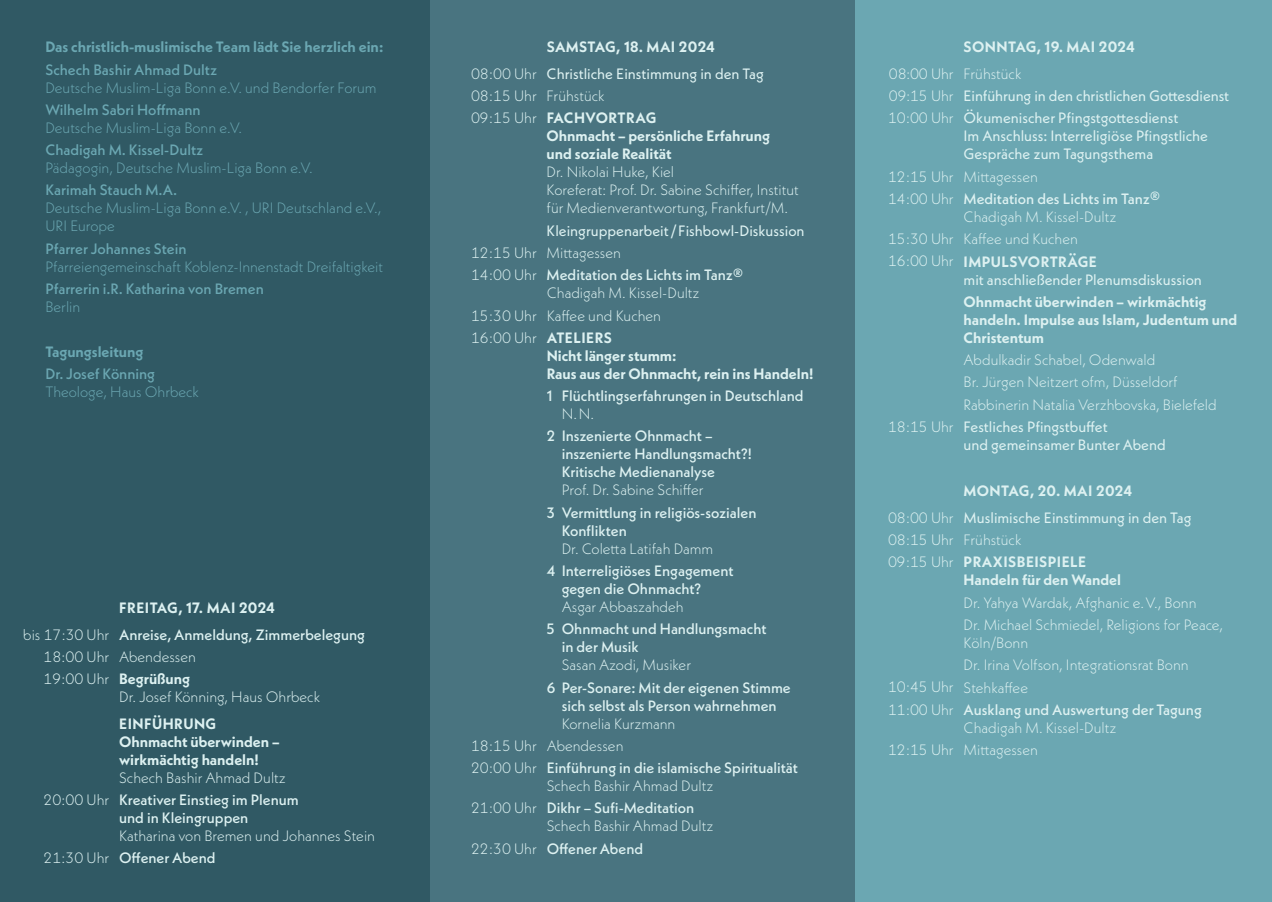
<style>
.page{position:relative;width:1272px;height:902px;background:#fff}
.page>*{position:absolute;margin:0;border:0;box-sizing:border-box;transform-origin:0 0}
.t1{font:300 15px/22.2px "Neue Kabel";color:#ddf1f1}
.t2{font:500 15px/18px "Neue Kabel";color:#ddf1f1}
.t3{font:15px/18px "Neue Kabel";color:#ddf1f1}
.t4{font:700 15px/18px "Neue Kabel";color:#ddf1f1}
.t5{font:300 15px/18px "Neue Kabel";color:#6ba7b2}
.t6{font:500 15px "Neue Kabel";color:#6ba7b2}
.t7{font:700 15px "Neue Kabel";color:#6ba7b2}
.t8{font:700 15px/18px "Neue Kabel";letter-spacing:.03em;color:#ddf1f1}
.t9{font:700 15px "Neue Kabel";letter-spacing:.025em;color:#ddf1f1}
.t10{font:700 15px "Neue Kabel";letter-spacing:.02em;color:#ddf1f1}
.s1{font-weight:300}
</style>
<div class="page">
<div style="left:0;top:0;width:444px;height:901px;background:#305964"></div>
<div style="left:429px;top:0;width:444px;height:901px;background:#497480"></div>
<div style="left:855px;top:0;width:416px;height:901px;background:#6ba7b2"></div>
<p class="t7" style="left:45px;top:38px;width:339px">Das christlich-muslimische Team lädt Sie herzlich ein:</p>
<p class="t6" style="left:45px;top:60px;width:173px">Schech Bashir Ahmad Dultz</p>
<p class="t5" style="left:45px;top:78px;width:333px">Deutsche Muslim-Liga Bonn e.V. und Bendorfer Forum</p>
<p class="t6" style="left:45px;top:100px;width:157px">Wilhelm Sabri Hoffmann</p>
<p class="t5" style="left:45px;top:118px;width:198px">Deutsche Muslim-Liga Bonn e.V.</p>
<p class="t6" style="left:45px;top:140px;width:159px">Chadigah M. Kissel-Dultz</p>
<p class="t5" style="left:45px;top:159px;width:269px">Pädagogin, Deutsche Muslim-Liga Bonn e.V.</p>
<p class="t6" style="left:45px;top:180px;width:133px">Karimah Stauch M.A.</p>
<p class="t5" style="left:45px;top:199px;width:337px">Deutsche Muslim-Liga Bonn e.V. , URI Deutschland e.V.,<br>URI Europe</p>
<p class="t6" style="left:45px;top:239px;width:143px">Pfarrer Johannes Stein</p>
<p class="t5" style="left:45px;top:257px;width:339px">Pfarreiengemeinschaft Koblenz-Innenstadt Dreifaltigkeit</p>
<p class="t6" style="left:45px;top:279px;width:220px">Pfarrerin i.R. Katharina von Bremen</p>
<p class="t5" style="left:45px;top:297px;width:36px">Berlin</p>
<p class="t7" style="left:45px;top:342px;width:100px">Tagungsleitung</p>
<p class="t6" style="left:45px;top:364px;width:111px">Dr. Josef Könning</p>
<p class="t5" style="left:45px;top:382px;width:155px">Theologe, Haus Ohrbeck</p>
<p class="t1" style="left:44px;top:623px;width:67px;text-align:justify;text-indent:-20px">bis 17:30 Uhr 18:00 Uhr 19:00 Uhr</p>
<p class="t1" style="left:44px;top:788px;width:67px">20:00 Uhr</p>
<p class="t1" style="left:44px;top:846px;width:67px">21:30 Uhr</p>
<p class="t9" style="left:119px;top:598px;width:157px">Freitag, 17. Mai 2024</p>
<p class="t2" style="left:119px;top:625px;width:247px">Anreise, Anmeldung, Zimmerbelegung</p>
<p class="t1" style="left:119px;top:645px;width:78px">Abendessen</p>
<p class="t4" style="left:119px;top:669px;width:73px">Begrüßung</p>
<p class="t1" style="left:119px;top:685px;width:203px">Dr. Josef Könning, Haus Ohrbeck</p>
<p class="t4" style="left:119px;top:714px;width:162px">Einführung<br>Ohnmacht überwinden – wirkmächtig handeln!</p>
<p class="t1" style="left:119px;top:766px;width:168px">Schech Bashir Ahmad Dultz</p>
<p class="t2" style="left:119px;top:790px;width:181px">Kreativer Einstieg im Plenum und in Kleingruppen</p>
<p class="t1" style="left:119px;top:824px;width:257px">Katharina von Bremen und Johannes Stein</p>
<p class="t2" style="left:119px;top:848px;width:98px">Offener Abend</p>
<p class="t1" style="left:471px;top:62px;width:67px;text-align:justify">08:00 Uhr 08:15 Uhr 09:15 Uhr</p>
<p class="t1" style="left:471px;top:241px;width:67px">12:15 Uhr<br>14:00 Uhr</p>
<p class="t1" style="left:471px;top:304px;width:67px">15:30 Uhr<br>16:00 Uhr</p>
<p class="t1" style="left:471px;top:734px;width:67px">18:15 Uhr<br>20:00 Uhr</p>
<p class="t1" style="left:471px;top:796px;width:67px">21:00 Uhr</p>
<p class="t1" style="left:471px;top:837px;width:67px">22:30 Uhr</p>
<p class="t4" style="left:546px;top:38px;width:170px">Sams tag, 18. Mai 2024</p>
<p class="t3" style="left:546px;top:64px;width:219px">Christliche Einstimmung in den Tag</p>
<p class="t1" style="left:546px;top:85px;width:60px">Frühstück</p>
<p class="t4" style="left:546px;top:109px;width:225px">Fachvo rtrag<br>Ohnmacht – persönliche Erfahrung und soziale Realität</p>
<p class="t1" style="left:546px;top:163px;width:253px;line-height:18px">Dr. Nikolai Huke, Kiel<br>Koreferat: Prof. Dr. Sabine Schiffer, Institut für Medienverantwortung, Frankfurt/M.</p>
<p class="t3" style="left:546px;top:221px;width:259px">Kleingruppenarbeit/Fishbowl-Diskussion</p>
<p class="t2" style="left:546px;top:241px;width:198px;line-height:22.2px"><span class="s1">Mittagessen<br></span>Meditation des Lichts im Tanz<sup>®</sup></p>
<p class="t1" style="left:546px;top:282px;width:154px">Chadigah M. Kissel-Dultz<br>Kaffee und Kuchen</p>
<p class="t4" style="left:546px;top:328px;width:268px">Ateliers<br>Nicht länger stumm:<br>Raus aus der Ohnmacht, rein ins Handeln!</p>
<p class="t2" style="left:546px;top:386px;width:258px">1 Flüchtlingserfahrungen in Deutschland</p>
<p class="t1" style="left:561px;top:402px;width:34px">N.N.</p>
<p class="t2" style="left:561px;top:427px;width:192px;text-indent:-15px">2 Inszenierte Ohnmacht – inszenierte Handlungsmacht?!<br>Kritische Medienanalyse</p>
<p class="t1" style="left:561px;top:479px;width:143px">Prof. Dr. Sabine Schiffer</p>
<p class="t2" style="left:561px;top:503px;width:196px;text-indent:-15px">3 Vermittlung in religiös-sozialen<br>Konflikten</p>
<p class="t1" style="left:561px;top:537px;width:153px">Dr. Coletta Latifah Damm</p>
<p class="t2" style="left:561px;top:561px;width:173px;text-indent:-15px">4 Interreligiöses Engagement gegen die Ohnmacht?</p>
<p class="t1" style="left:561px;top:595px;width:123px">Asgar Abbaszahdeh</p>
<p class="t2" style="left:561px;top:619px;width:206px;text-indent:-15px">5 Ohnmacht und Handlungsmacht in der Musik</p>
<p class="t1" style="left:561px;top:653px;width:131px">Sasan Azodi, Musiker</p>
<p class="t2" style="left:546px;top:678px;width:246px;text-align:center">6 Per-Sonare: Mit der eigenen Stimme sich selbst als Person wahrnehmen</p>
<p class="t1" style="left:546px;top:712px;width:130px;text-indent:15px">Kornelia Kurzmann<br>Abendessen</p>
<p class="t2" style="left:546px;top:758px;width:253px">Einführung in die islamische Spiritualität</p>
<p class="t1" style="left:546px;top:774px;width:168px">Schech Bashir Ahmad Dultz</p>
<p class="t2" style="left:546px;top:798px;width:149px">Dikhr – Sufi-Meditation</p>
<p class="t1" style="left:546px;top:814px;width:168px">Schech Bashir Ahmad Dultz</p>
<p class="t2" style="left:546px;top:839px;width:98px">Offener Abend</p>
<p class="t1" style="left:888px;top:62px;width:67px;text-align:justify">08:00 Uhr 09:15 Uhr 10:00 Uhr</p>
<p class="t1" style="left:888px;top:165px;width:67px">12:15 Uhr<br>14:00 Uhr</p>
<p class="t1" style="left:888px;top:228px;width:67px">15:30 Uhr<br>16:00 Uhr</p>
<p class="t1" style="left:888px;top:415px;width:67px">18:15 Uhr</p>
<p class="t1" style="left:888px;top:506px;width:67px;text-align:justify">08:00 Uhr 08:15 Uhr 09:15 Uhr</p>
<p class="t1" style="left:888px;top:676px;width:67px">10:45 Uhr<br>11:00 Uhr</p>
<p class="t1" style="left:888px;top:738px;width:67px">12:15 Uhr</p>
<p class="t10" style="left:963px;top:38px;width:173px">So nntag, 19. Mai 2024</p>
<p class="t1" style="left:963px;top:62px;width:60px">Frühstück</p>
<p class="t3" style="left:963px;top:85px;width:267px;line-height:22.2px">Einführung in den christlichen Gottesdienst<br>Ökumenischer Pfingstgottesdienst</p>
<p class="t3" style="left:963px;top:127px;width:246px">Im Anschluss: Interreligiöse Pfingstliche<br>Gespräche zum Tagungsthema</p>
<p class="t2" style="left:963px;top:165px;width:198px;line-height:22.2px"><span class="s1">Mittagessen<br></span>Meditation des Lichts im Tanz<sup>®</sup></p>
<p class="t1" style="left:963px;top:205px;width:154px">Chadigah M. Kissel-Dultz<br>Kaffee und Kuchen</p>
<p class="t8" style="left:963px;top:252px;width:135px">Im pulsvo rträge</p>
<p class="t3" style="left:963px;top:270px;width:240px">mit anschließender Plenumsdiskussion</p>
<p class="t4" style="left:963px;top:292px;width:275px">Ohnmacht überwinden – wirkmächtig handeln. Impulse aus Islam, Judentum und<br>Christentum</p>
<p class="t1" style="left:963px;top:348px;width:254px">Abdulkadir Schabel, Odenwald<br>Br. Jürgen Neitzert ofm, Düsseldorf<br>Rabbinerin Natalia Verzhbovska, Bielefeld</p>
<p class="t3" style="left:963px;top:417px;width:204px">Festliches Pfingstbuffet<br>und gemeinsamer Bunter Abend</p>
<p class="t4" style="left:963px;top:482px;width:170px">Mo ntag, 20. Mai 2024</p>
<p class="t3" style="left:963px;top:508px;width:229px">Muslimische Einstimmung in den Tag</p>
<p class="t1" style="left:963px;top:528px;width:60px">Frühstück</p>
<p class="t8" style="left:963px;top:553px;width:159px">praxisb eispiele<br>Handeln für den Wandel</p>
<p class="t1" style="left:963px;top:591px;width:261px">Dr. Yahya Wardak, Afghanic e.V., Bonn<br>Dr. Michael Schmiedel, Religions for Peace,</p>
<p class="t1" style="left:963px;top:631px;width:227px">Köln/Bonn<br>Dr. Irina Volfson, Integrationsrat Bonn<br>Stehkaffee</p>
<p class="t2" style="left:963px;top:700px;width:240px">Ausklang und Auswertung der Tagung</p>
<p class="t1" style="left:963px;top:716px;width:154px">Chadigah M. Kissel-Dultz<br>Mittagessen</p>
</div>
